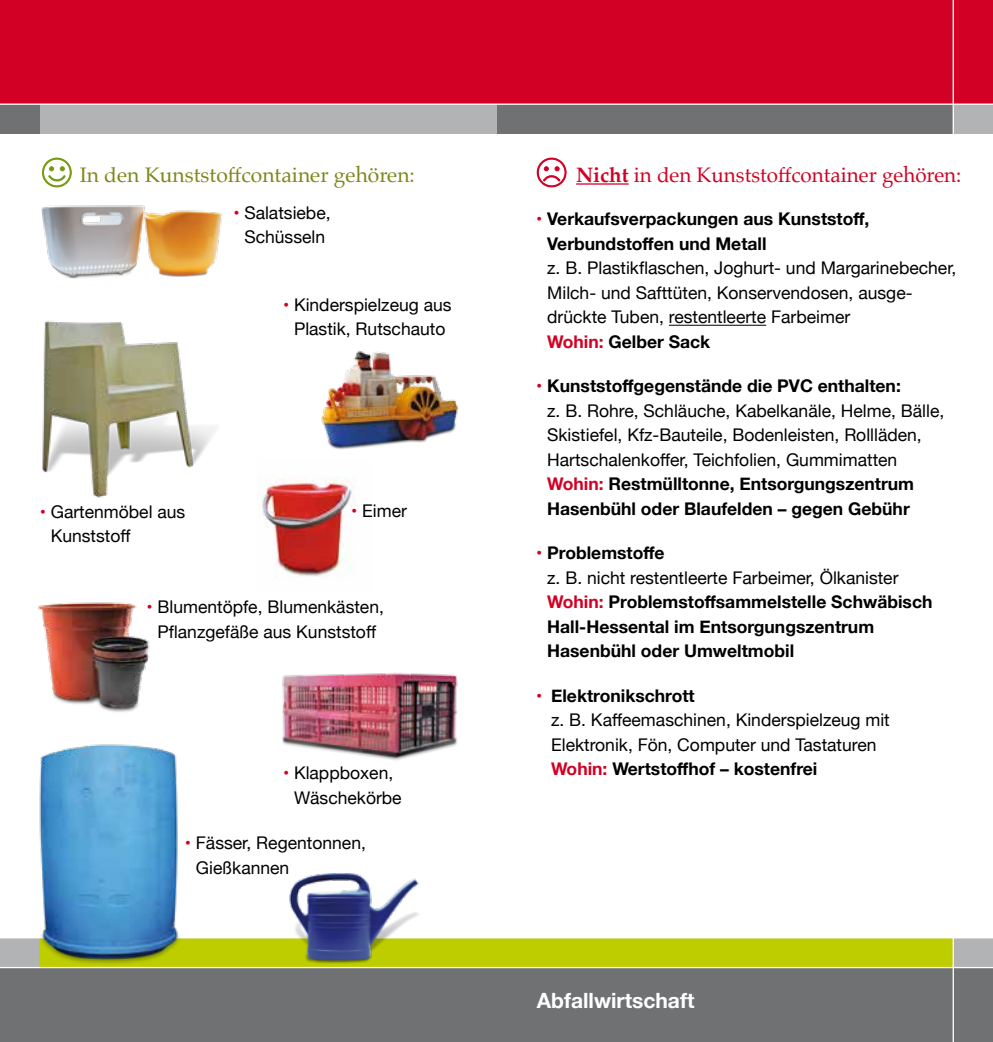
<style>
.page{position:relative;width:993px;height:1042px;background:#fff}
.page>*{position:absolute;margin:0;border:0;box-sizing:border-box;transform-origin:0 0}
.t1{font:21px "Palatino";color:#d20024}
.t2{font:21px "Palatino";color:#7e8719}
.t3{font:700 21px "Helvetica Neue";color:#fff}
.t4{font:17.5px/24.5px "Helvetica Neue";color:#000}
.t5{font:700 17.5px/24.5px "Helvetica Neue";color:#000}
.s1{font-weight:700}
.s2{font-weight:400;color:#d20024}
.s3{font-weight:700;color:#d20024}
.s4{color:#d20024}
.s5{font-weight:400}
</style>
<div class="page">
<img style="left:42px;top:320px;width:174px;height:178px">
<div style="left:0;top:0;width:992px;height:104px;background:#d20024"></div>
<div style="left:0;top:967px;width:992px;height:75px;background:#707172"></div>
<div style="left:0;top:938px;width:992px;height:29px;background:#b1b3b4"></div>
<div style="left:0;top:104px;width:992px;height:30px;background:#707172"></div>
<div style="left:952px;top:104px;width:40px;height:30px;background:#b1b3b4"></div>
<hr style="left:952px;top:0;width:1px;height:134px;background:#fff">
<div style="left:40px;top:104px;width:456px;height:30px;background:#b1b3b4"></div>
<div style="left:40px;top:938px;width:912px;height:29px;background:#bdcd00"></div>
<hr style="left:0;top:967px;width:992px;height:1px;background:#fff">
<hr style="left:0;top:104px;width:992px;height:1px;background:#fff">
<hr style="left:952px;top:814px;width:1px;height:228px;background:#fff">
<svg style="left:42px;top:158px;width:30px;height:16px"></svg>
<hr style="left:576px;top:183px;width:52px;height:2px;background:#d20024">
<svg style="left:536px;top:158px;width:30px;height:29px"></svg>
<hr style="left:668px;top:325px;width:98px;height:1px;background:#000">
<img style="left:37px;top:602px;width:113px;height:110px">
<img style="left:321px;top:351px;width:138px;height:99px">
<img style="left:282px;top:672px;width:176px;height:88px">
<img style="left:9px;top:744px;width:190px;height:225px">
<img style="left:283px;top:873px;width:138px;height:91px">
<img style="left:41px;top:174px;width:182px;height:105px">
<img style="left:262px;top:477px;width:93px;height:100px">
<p class="t2" style="left:80px;top:157px;width:336px">In den Kunststoffcontainer gehören:</p>
<p class="t1" style="left:576px;top:157px;width:386px"><span class="s1">Nicht</span> in den Kunststoffcontainer gehören:</p>
<p class="t5" style="left:547px;top:207px;width:324px;text-indent:-11px"><span class="s2">•</span> Verkaufsverpackungen aus Kunststoff,<br>Verbundstoffen und Metall</p>
<p class="t4" style="left:547px;top:257px;width:410px">z. B. Plastikflaschen, Joghurt- und Margarinebecher, Milch- und Safttüten, Konservendosen, ausge&shy;drückte Tuben, restentleerte Farbeimer<br><span class="s3">Wohin:</span> <span class="s1">Gelber Sack</span></p>
<p class="t4" style="left:547px;top:375px;width:398px;text-indent:-11px"><span class="s4">•</span> <span class="s1">Kunststoffgegenstände die PVC enthalten:<br></span>z. B. Rohre, Schläuche, Kabelkanäle, Helme, Bälle, Skistiefel, Kfz-Bauteile, Bodenleisten, Rollläden, Hartschalenkoffer, Teichfolien, Gummimatten <span class="s3">Wohin:</span> <span class="s1">Restmülltonne, Entsorgungszentrum Hasenbühl oder Blaufelden – gegen Gebühr</span></p>
<p class="t5" style="left:547px;top:541px;width:386px;text-indent:-11px"><span class="s2">•</span> Problemstoffe<br><span class="s5">z. B. nicht restentleerte Farbeimer, Ölkanister </span><span class="s4">Wohin:</span> Problemstoffsammelstelle Schwäbisch Hall-Hessental im Entsorgungszentrum Hasenbühl oder Umweltmobil</p>
<p class="t4" style="left:551px;top:684px;width:340px;text-indent:-15px"><span class="s3">•</span> <span class="s1">Elektronikschrott<br></span>z. B. Kaffeemaschinen, Kinderspielzeug mit Elektronik, Fön, Computer und Tastaturen <span class="s3">Wohin:</span> <span class="s1">Wertstoffhof – kostenfrei</span></p>
<p class="t4" style="left:233px;top:201px;width:99px;text-align:center"><span class="s4">•</span> Salatsiebe,<br>Schüsseln</p>
<p class="t4" style="left:283px;top:293px;width:170px;text-align:center"><span class="s4">•</span> Kinderspielzeug aus<br>Plastik, Rutschauto</p>
<p class="t4" style="left:51px;top:500px;width:136px;text-indent:-11px"><span class="s4">•</span> Gartenmöbel aus<br>Kunststoff</p>
<p class="t4" style="left:351px;top:499px;width:57px"><span class="s4">•</span> Eimer</p>
<p class="t4" style="left:146px;top:596px;width:239px;text-align:center"><span class="s4">•</span> Blumentöpfe, Blumenkästen,<br>Pflanzgefäße aus Kunststoff</p>
<p class="t4" style="left:294px;top:762px;width:109px;text-indent:-11px"><span class="s4">•</span> Klappboxen,<br>Wäschekörbe</p>
<p class="t4" style="left:196px;top:831px;width:171px;text-indent:-11px"><span class="s4">•</span> Fässer, Regentonnen,<br>Gießkannen</p>
<p class="t3" style="left:536px;top:984px;width:159px">Abfallwirtschaft</p>
</div>
